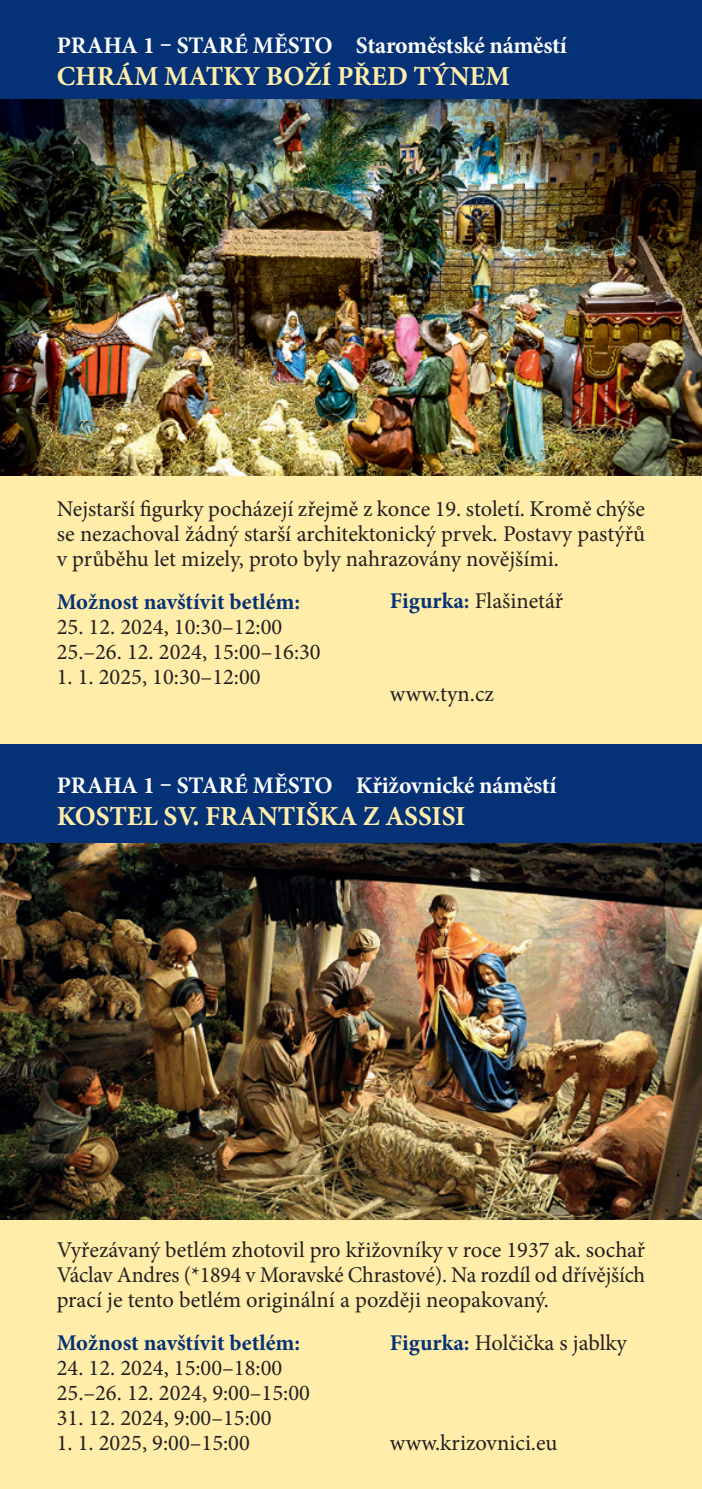
<style>
.page{position:relative;width:702px;height:1489px;background:#fff}
.page>*{position:absolute;margin:0;border:0;box-sizing:border-box;transform-origin:0 0}
.TIT2_-_kostel{font:700 27.5px "Minion Pro";letter-spacing:-.005em;color:#ffeda9}
.Popis_betlému_Minion{font:700 23.75px "Minion Pro";letter-spacing:-.01em;color:#fff}
.Popis_betlému_Minion-2{font:22.5px/25px "Minion Pro";color:#231f20;text-align:justify}
.Program_Titulek{font:700 22.5px "Minion Pro";color:#053276}
.s1{font-weight:700;color:#053276}
.s2{font-weight:700;color:#193485}
</style>
<div class="page">
<div style="left:0;top:59px;width:702px;height:1429px;background:#ffeda9"></div>
<div style="left:0;top:744px;width:702px;height:99px;background:#053276"></div>
<div style="left:0;top:0;width:702px;height:99px;background:#053276"></div>
<img style="left:0;top:843px;width:702px;height:376px">
<img style="left:0;top:99px;width:702px;height:376px">
<p class="Popis_betlému_Minion" style="left:57px;top:28px;width:511px">PRAHA 1 – STARÉ MĚSTO Staroměstské náměstí</p>
<p class="TIT2_-_kostel" style="left:57px;top:57px;width:454px">CHRÁM MATKY BOŽÍ PŘED TÝNEM</p>
<p class="Popis_betlému_Minion-2" style="left:57px;top:496px;width:590px">Nejstarší figurky pocházejí zřejmě z konce 19. století. Kromě chýše se nezachoval žádný starší architektonický prvek. Postavy pastýřů v průběhu let mizely, proto byly nahrazovány novějšími.</p>
<p class="Program_Titulek" style="left:57px;top:585px;width:245px">Možnost navštívit betlém:</p>
<p class="Popis_betlému_Minion-2" style="left:57px;top:614px;width:227px">25. 12. 2024, 10:30–12:00</p>
<p class="Popis_betlému_Minion-2" style="left:57px;top:639px;width:265px">25.–26. 12. 2024, 15:00–16:30</p>
<p class="Popis_betlému_Minion-2" style="left:57px;top:664px;width:205px">1. 1. 2025, 10:30–12:00</p>
<p class="Popis_betlému_Minion-2" style="left:390px;top:589px;width:175px"><span class="s1">Figurka</span><span class="s2">:</span> Flašinetář</p>
<p class="Popis_betlému_Minion-2" style="left:390px;top:681px;width:105px">www.tyn.cz</p>
<p class="Popis_betlému_Minion" style="left:57px;top:768px;width:501px">PRAHA 1 – STARÉ MĚSTO Křižovnické náměstí</p>
<p class="TIT2_-_kostel" style="left:57px;top:797px;width:410px">KOSTEL SV. FRANTIŠKA Z ASSISI</p>
<p class="Popis_betlému_Minion-2" style="left:57px;top:1237px;width:590px">Vyřezávaný betlém zhotovil pro křižovníky v roce 1937 ak. sochař Václav Andres (*1894 v Moravské Chrastové). Na rozdíl od dřívějších prací je tento betlém originální a později neopakovaný.</p>
<p class="Program_Titulek" style="left:57px;top:1326px;width:245px">Možnost navštívit betlém:</p>
<p class="Popis_betlému_Minion-2" style="left:57px;top:1354px;width:227px">24. 12. 2024, 15:00–18:00</p>
<p class="Popis_betlému_Minion-2" style="left:57px;top:1379px;width:255px">25.–26. 12. 2024, 9:00–15:00</p>
<p class="Popis_betlému_Minion-2" style="left:57px;top:1404px;width:216px">31. 12. 2024, 9:00–15:00</p>
<p class="Popis_betlému_Minion-2" style="left:57px;top:1429px;width:195px">1. 1. 2025, 9:00–15:00</p>
<p class="Popis_betlému_Minion-2" style="left:390px;top:1330px;width:238px"><span class="s1">Figurka</span><span class="s2">:</span> Holčička s jablky</p>
<p class="Popis_betlému_Minion-2" style="left:390px;top:1430px;width:169px">www.krizovnici.eu</p>
</div>
